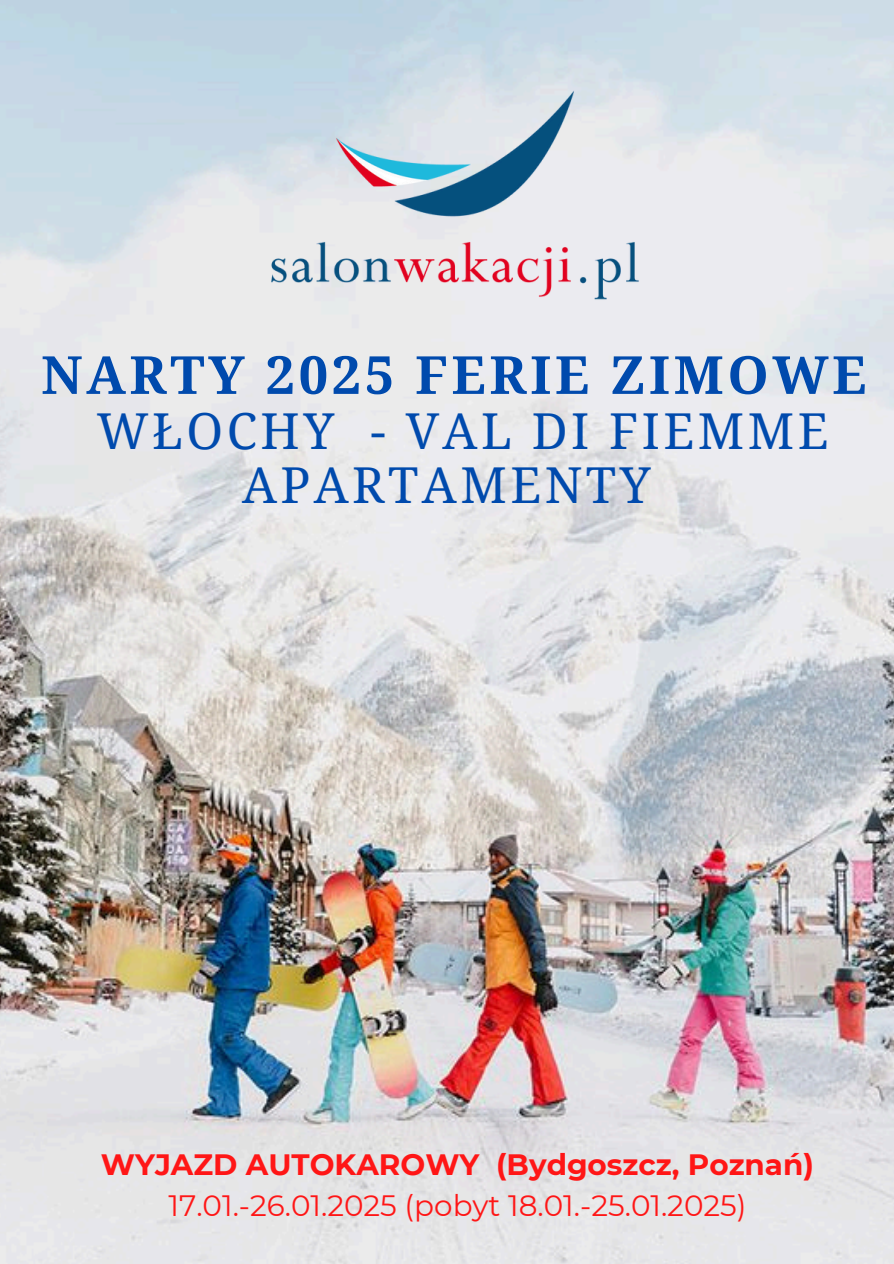
<style>
.page{position:relative;width:894px;height:1264px;background:#fff}
.page>*{position:absolute;margin:0;border:0;box-sizing:border-box;transform-origin:0 0}
.t1{font:700 52.5px "Noto Serif";letter-spacing:.07em;color:#004aad}
.t2{font:49.5px/54px "Noto Serif";letter-spacing:.07em;color:#004aad}
.t3{font:29.4px "Montserrat";color:#ff1616}
.t4{font:700 29.4px "Montserrat";color:#ff1616}
</style>
<div class="page">
<img style="left:0;top:0;width:893px;height:1263px">
<img style="left:217px;top:46px;width:475px;height:297px">
<h1 class="t1" style="left:41px;top:338px;width:826px">NARTY 2025 FERIE ZIMOWE</h1>
<h1 class="t2" style="left:242px;top:403px;width:588px;text-indent:-145px">WŁOCHY - VAL DI FIEMME<br>APARTAMENTY</h1>
<p class="t4" style="left:101px;top:1146px;width:714px">WYJAZD AUTOKAROWY (Bydgoszcz, Poznań)</p>
<p class="t3" style="left:168px;top:1187px;width:579px">17.01.-26.01.2025 (pobyt 18.01.-25.01.2025)</p>
</div>
